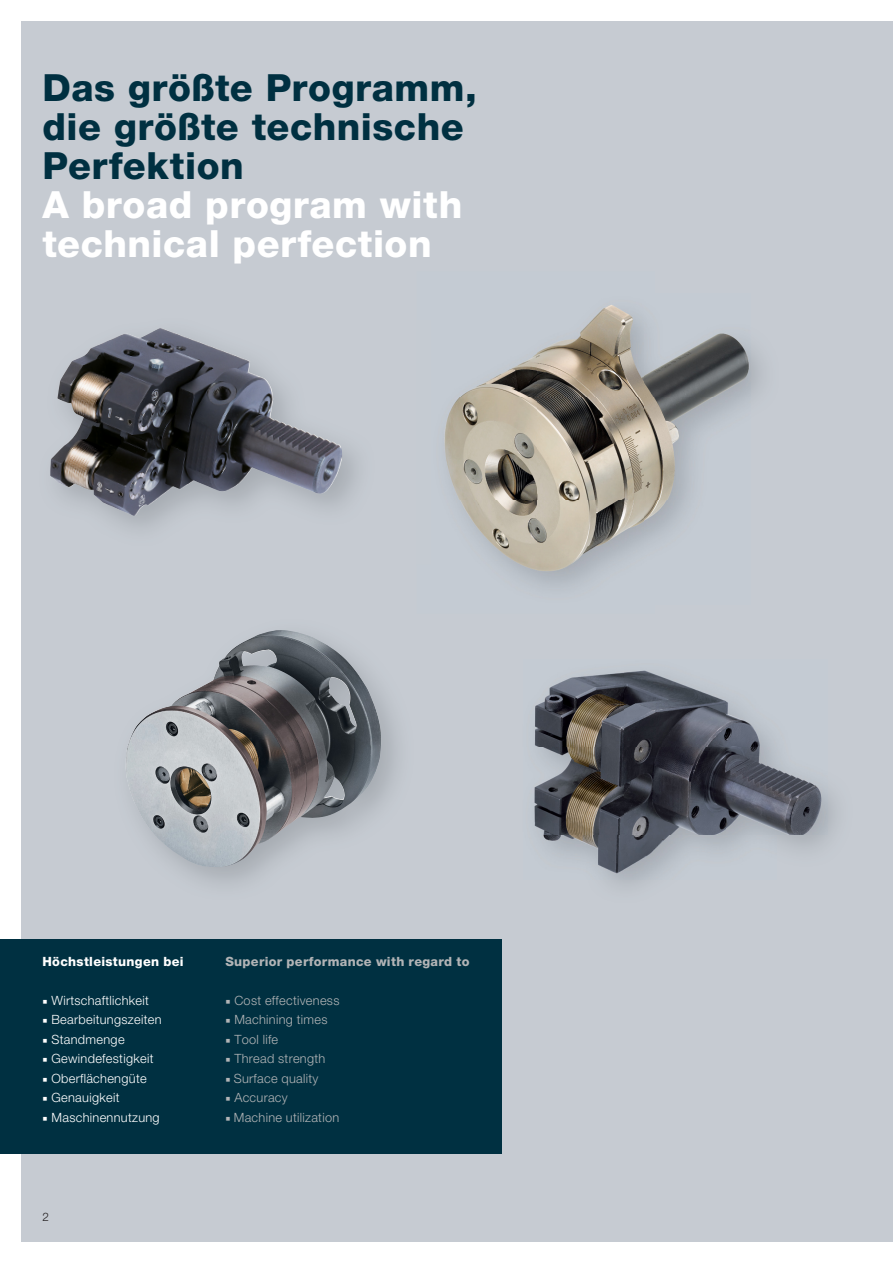
<style>
.page{position:relative;width:893px;height:1263px;background:#fff}
.page>*{position:absolute;margin:0;border:0;box-sizing:border-box;transform-origin:0 0}
.t1{font:800 37.5px/39px "Helvetica Neue LT Pro";letter-spacing:.015em;color:#003041}
.t2{font:800 37.5px/39px "Helvetica Neue LT Pro";letter-spacing:.015em;color:#fff}
.t3{font:300 12.75px "Helvetica Neue LT Pro";letter-spacing:.025em;color:#fff}
.t4{font:300 12.75px "Helvetica Neue LT Pro";letter-spacing:.025em;color:#b2b4b6}
.t5{font:800 12.75px "Helvetica Neue LT Pro";letter-spacing:.025em;color:#b2b4b6}
.t6{font:800 12.75px "Helvetica Neue LT Pro";letter-spacing:.025em;color:#fff}
.t7{font:300 11.7px "Helvetica Neue LT Pro";color:#231f20}
.s1{font-family:"Minion Pro";font-weight:400}
</style>
<div class="page">
<div style="left:21px;top:21px;width:872px;height:1221px;background:#c6cbd2"></div>
<img style="left:50px;top:328px;width:293px;height:188px">
<img style="left:125px;top:630px;width:258px;height:237px">
<div style="left:0;top:939px;width:501px;height:215px;background:#003041"></div>
<img style="left:534px;top:670px;width:294px;height:210px">
<img style="left:444px;top:320px;width:317px;height:245px">
<img style="left:592px;top:305px;width:48px;height:15px">
<h1 class="t1" style="left:42px;top:72px;width:436px">Das größte Programm, die größte technische<br>Perfektion</h1>
<h1 class="t2" style="left:42px;top:189px;width:421px">A broad program with technical perfection</h1>
<p class="t6" style="left:42px;top:957px;width:143px">Höchstleistungen bei</p>
<p class="t3" style="left:42px;top:996px;width:108px"><span class="s1">■</span> Wirtschaftlichkeit</p>
<p class="t3" style="left:42px;top:1015px;width:121px"><span class="s1">■</span> Bearbeitungszeiten</p>
<p class="t3" style="left:42px;top:1035px;width:84px"><span class="s1">■</span> Standmenge</p>
<p class="t3" style="left:42px;top:1054px;width:112px"><span class="s1">■</span> Gewindefestigkeit</p>
<p class="t3" style="left:42px;top:1074px;width:106px"><span class="s1">■</span> Oberflächengüte</p>
<p class="t3" style="left:42px;top:1093px;width:78px"><span class="s1">■</span> Genauigkeit</p>
<p class="t3" style="left:42px;top:1113px;width:119px"><span class="s1">■</span> Maschinennutzung</p>
<p class="t7" style="left:42px;top:1212px;width:8px">2</p>
<p class="t5" style="left:225px;top:957px;width:246px">Superior performance with regard to</p>
<p class="t4" style="left:225px;top:996px;width:116px"><span class="s1">■</span> Cost effectiveness</p>
<p class="t4" style="left:225px;top:1015px;width:104px"><span class="s1">■</span> Machining times</p>
<p class="t4" style="left:225px;top:1035px;width:54px"><span class="s1">■</span> Tool life</p>
<p class="t4" style="left:225px;top:1054px;width:102px"><span class="s1">■</span> Thread strength</p>
<p class="t4" style="left:225px;top:1074px;width:95px"><span class="s1">■</span> Surface quality</p>
<p class="t4" style="left:225px;top:1093px;width:64px"><span class="s1">■</span> Accuracy</p>
<p class="t4" style="left:225px;top:1112px;width:115px"><span class="s1">■</span> Machine utilization</p>
</div>
